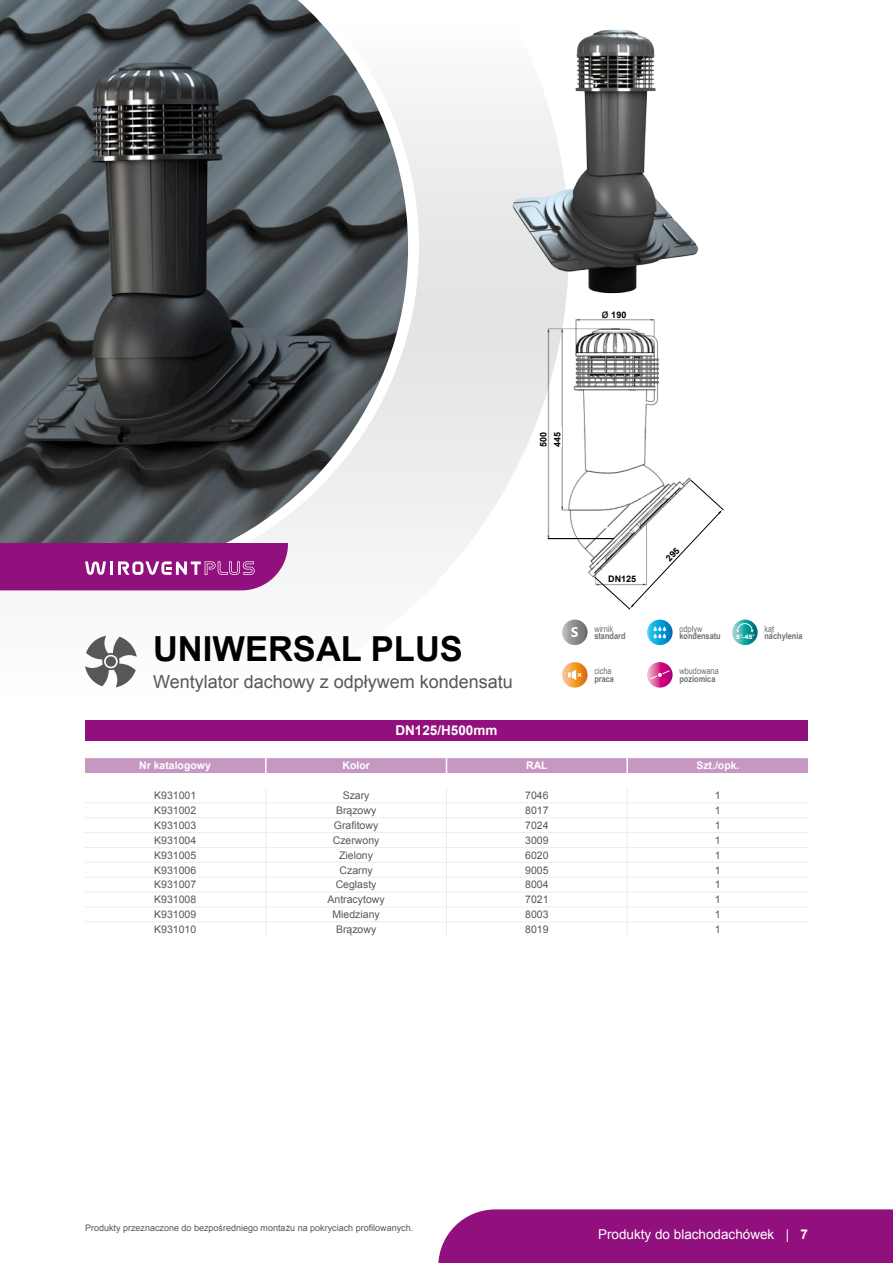
<style>
.page{position:relative;width:893px;height:1263px;background:#fff}
.page>*{position:absolute;margin:0;border:0;box-sizing:border-box;transform-origin:0 0}
.t1{font:700 34.5px "Arial";color:#000}
.t2{font:18px "Arial";color:#57575a}
.t3{font:13.5px "Arial";color:#fff}
.t4{font:700 13.5px "Arial";color:#fff}
.t5{font:10.5px "Arial";color:#57575a}
.t6{font:700 10.5px "Arial";color:#fff}
.t7{font:9px "Arial";color:#57575a}
.t8{font:700 9px "Arial Narrow";color:#6f7172}
.t9{font:9px "Arial Narrow";color:#6f7172}
.t10{font:700 9px/14.1px "Arial";color:#000}
.t11{font:900 6px "Arial";color:#fff}
.s1{font-weight:400;font-size:12px}
.s2{font-weight:700}
</style>
<div class="page">
<svg style="left:0;top:99px;width:569px;height:589px"></svg>
<img style="left:0;top:0;width:408px;height:575px">
<div style="left:85px;top:720px;width:723px;height:21px;background:#92107d"></div>
<svg style="left:85px;top:758px;width:723px;height:15px;background:#c698c0"></svg>
<hr style="left:85px;top:802px;width:181px;height:1px;background:#ebeded">
<hr style="left:266px;top:802px;width:180px;height:1px;background:#ebeded">
<hr style="left:446px;top:802px;width:181px;height:1px;background:#ebeded">
<hr style="left:627px;top:802px;width:181px;height:1px;background:#ebeded">
<hr style="left:85px;top:817px;width:181px;height:1px;background:#ebeded">
<hr style="left:266px;top:817px;width:180px;height:1px;background:#ebeded">
<hr style="left:446px;top:817px;width:181px;height:1px;background:#ebeded">
<hr style="left:627px;top:817px;width:181px;height:1px;background:#ebeded">
<hr style="left:85px;top:832px;width:181px;height:1px;background:#ebeded">
<hr style="left:266px;top:832px;width:180px;height:1px;background:#ebeded">
<hr style="left:446px;top:832px;width:181px;height:1px;background:#ebeded">
<hr style="left:627px;top:832px;width:181px;height:1px;background:#ebeded">
<hr style="left:85px;top:847px;width:181px;height:1px;background:#ebeded">
<hr style="left:266px;top:847px;width:180px;height:1px;background:#ebeded">
<hr style="left:446px;top:847px;width:181px;height:1px;background:#ebeded">
<hr style="left:627px;top:847px;width:181px;height:1px;background:#ebeded">
<hr style="left:85px;top:862px;width:181px;height:1px;background:#ebeded">
<hr style="left:266px;top:862px;width:180px;height:1px;background:#ebeded">
<hr style="left:446px;top:862px;width:181px;height:1px;background:#ebeded">
<hr style="left:627px;top:862px;width:181px;height:1px;background:#ebeded">
<hr style="left:85px;top:877px;width:181px;height:1px;background:#ebeded">
<hr style="left:266px;top:877px;width:180px;height:1px;background:#ebeded">
<hr style="left:446px;top:877px;width:181px;height:1px;background:#ebeded">
<hr style="left:627px;top:877px;width:181px;height:1px;background:#ebeded">
<hr style="left:85px;top:892px;width:181px;height:1px;background:#ebeded">
<hr style="left:266px;top:892px;width:180px;height:1px;background:#ebeded">
<hr style="left:446px;top:892px;width:181px;height:1px;background:#ebeded">
<hr style="left:627px;top:892px;width:181px;height:1px;background:#ebeded">
<hr style="left:85px;top:907px;width:181px;height:1px;background:#ebeded">
<hr style="left:266px;top:907px;width:180px;height:1px;background:#ebeded">
<hr style="left:446px;top:907px;width:181px;height:1px;background:#ebeded">
<hr style="left:627px;top:907px;width:181px;height:1px;background:#ebeded">
<svg style="left:265px;top:788px;width:1px;height:149px"></svg>
<svg style="left:446px;top:788px;width:1px;height:149px"></svg>
<svg style="left:627px;top:788px;width:1px;height:149px"></svg>
<hr style="left:85px;top:922px;width:181px;height:1px;background:#ebeded">
<hr style="left:266px;top:922px;width:180px;height:1px;background:#ebeded">
<hr style="left:446px;top:922px;width:181px;height:1px;background:#ebeded">
<hr style="left:627px;top:922px;width:181px;height:1px;background:#ebeded">
<svg style="left:85px;top:636px;width:52px;height:51px"></svg>
<svg style="left:562px;top:620px;width:26px;height:25px"></svg>
<svg style="left:647px;top:620px;width:26px;height:25px"></svg>
<svg style="left:654px;top:626px;width:12px;height:12px"></svg>
<svg style="left:562px;top:662px;width:26px;height:26px"></svg>
<svg style="left:568px;top:670px;width:14px;height:10px"></svg>
<svg style="left:647px;top:662px;width:26px;height:26px"></svg>
<svg style="left:649px;top:669px;width:22px;height:11px"></svg>
<svg style="left:571px;top:627px;width:7px;height:10px"></svg>
<svg style="left:732px;top:620px;width:26px;height:25px"></svg>
<svg style="left:736px;top:623px;width:17px;height:10px"></svg>
<div style="left:438px;top:1209px;width:455px;height:54px;background:#92107d"></div>
<img style="left:508px;top:29px;width:191px;height:297px">
<img style="left:537px;top:310px;width:162px;height:291px">
<div style="left:554px;top:427px;width:7px;height:20px;background:#fff"></div>
<div style="left:601px;top:309px;width:34px;height:10px;background:#fff"></div>
<svg style="left:0;top:544px;width:288px;height:46px;background:#9c2789"></svg>
<hr style="left:548px;top:538px;width:66px;height:1px;background:#000">
<svg style="left:594px;top:480px;width:130px;height:130px"></svg>
<p class="t10" style="left:601px;top:308px;width:26px"><span class="s1">ø</span> 190</p>
<p class="t10" style="left:537px;top:447px;width:17px;rotate:-90deg">500<br>445</p>
<p class="t10" style="left:608px;top:572px;width:30px">DN125</p>
<h1 class="t1" style="left:153px;top:626px;width:311px">UNIWERSAL PLUS</h1>
<h2 class="t2" style="left:153px;top:669px;width:361px">Wentylator dachowy z odpływem kondensatu</h2>
<p class="t9" style="left:594px;top:622px;width:20px">wirnik</p>
<p class="t8" style="left:594px;top:629px;width:33px">standard</p>
<p class="t9" style="left:594px;top:664px;width:19px">cicha</p>
<p class="t8" style="left:594px;top:672px;width:21px">praca</p>
<p class="t9" style="left:679px;top:622px;width:24px">odpływ</p>
<p class="t8" style="left:679px;top:629px;width:43px">kondensatu</p>
<p class="t9" style="left:679px;top:664px;width:41px">wbudowana</p>
<p class="t8" style="left:679px;top:672px;width:38px">poziomica</p>
<p class="t11" style="left:736px;top:632px;width:20px">5°-45°</p>
<p class="t9" style="left:764px;top:622px;width:11px">kąt</p>
<p class="t8" style="left:764px;top:629px;width:40px">nachylenia</p>
<p class="t4" style="left:395px;top:722px;width:104px">DN125/H500mm</p>
<p class="t6" style="left:139px;top:759px;width:73px">Nr katalogowy</p>
<p class="t6" style="left:342px;top:759px;width:29px">Kolor</p>
<p class="t6" style="left:526px;top:759px;width:23px">RAL</p>
<p class="t6" style="left:696px;top:759px;width:45px">Szt./opk.</p>
<p class="t5" style="left:154px;top:788px;width:44px">K931001</p>
<p class="t5" style="left:343px;top:788px;width:28px">Szary</p>
<p class="t5" style="left:525px;top:788px;width:25px">7046</p>
<p class="t5" style="left:715px;top:788px;width:7px">1</p>
<p class="t5" style="left:154px;top:803px;width:44px">K931002</p>
<p class="t5" style="left:336px;top:803px;width:42px">Brązowy</p>
<p class="t5" style="left:525px;top:803px;width:25px">8017</p>
<p class="t5" style="left:715px;top:803px;width:7px">1</p>
<p class="t5" style="left:154px;top:818px;width:44px">K931003</p>
<p class="t5" style="left:334px;top:818px;width:46px">Grafitowy</p>
<p class="t5" style="left:525px;top:818px;width:25px">7024</p>
<p class="t5" style="left:715px;top:818px;width:7px">1</p>
<p class="t5" style="left:154px;top:833px;width:44px">K931004</p>
<p class="t5" style="left:333px;top:833px;width:48px">Czerwony</p>
<p class="t5" style="left:525px;top:833px;width:25px">3009</p>
<p class="t5" style="left:715px;top:833px;width:7px">1</p>
<p class="t5" style="left:154px;top:848px;width:44px">K931005</p>
<p class="t5" style="left:339px;top:848px;width:35px">Zielony</p>
<p class="t5" style="left:525px;top:848px;width:25px">6020</p>
<p class="t5" style="left:715px;top:848px;width:7px">1</p>
<p class="t5" style="left:154px;top:863px;width:44px">K931006</p>
<p class="t5" style="left:339px;top:863px;width:35px">Czarny</p>
<p class="t5" style="left:525px;top:863px;width:25px">9005</p>
<p class="t5" style="left:715px;top:863px;width:7px">1</p>
<p class="t5" style="left:154px;top:878px;width:44px">K931007</p>
<p class="t5" style="left:336px;top:878px;width:42px">Ceglasty</p>
<p class="t5" style="left:525px;top:878px;width:25px">8004</p>
<p class="t5" style="left:715px;top:878px;width:7px">1</p>
<p class="t5" style="left:154px;top:893px;width:44px">K931008</p>
<p class="t5" style="left:328px;top:893px;width:59px">Antracytowy</p>
<p class="t5" style="left:525px;top:893px;width:25px">7021</p>
<p class="t5" style="left:715px;top:893px;width:7px">1</p>
<p class="t5" style="left:154px;top:908px;width:44px">K931009</p>
<p class="t5" style="left:332px;top:908px;width:49px">Miedziany</p>
<p class="t5" style="left:525px;top:908px;width:25px">8003</p>
<p class="t5" style="left:715px;top:908px;width:7px">1</p>
<p class="t5" style="left:154px;top:923px;width:44px">K931010</p>
<p class="t5" style="left:336px;top:923px;width:42px">Brązowy</p>
<p class="t5" style="left:525px;top:923px;width:25px">8019</p>
<p class="t5" style="left:715px;top:923px;width:7px">1</p>
<p class="t7" style="left:85px;top:1222px;width:330px">Produkty przeznaczone do bezpośredniego montażu na pokryciach profilowanych.</p>
<p class="t3" style="left:598px;top:1225px;width:211px">Produkty do blachodachówek | <span class="s2">7</span></p>
</div>
